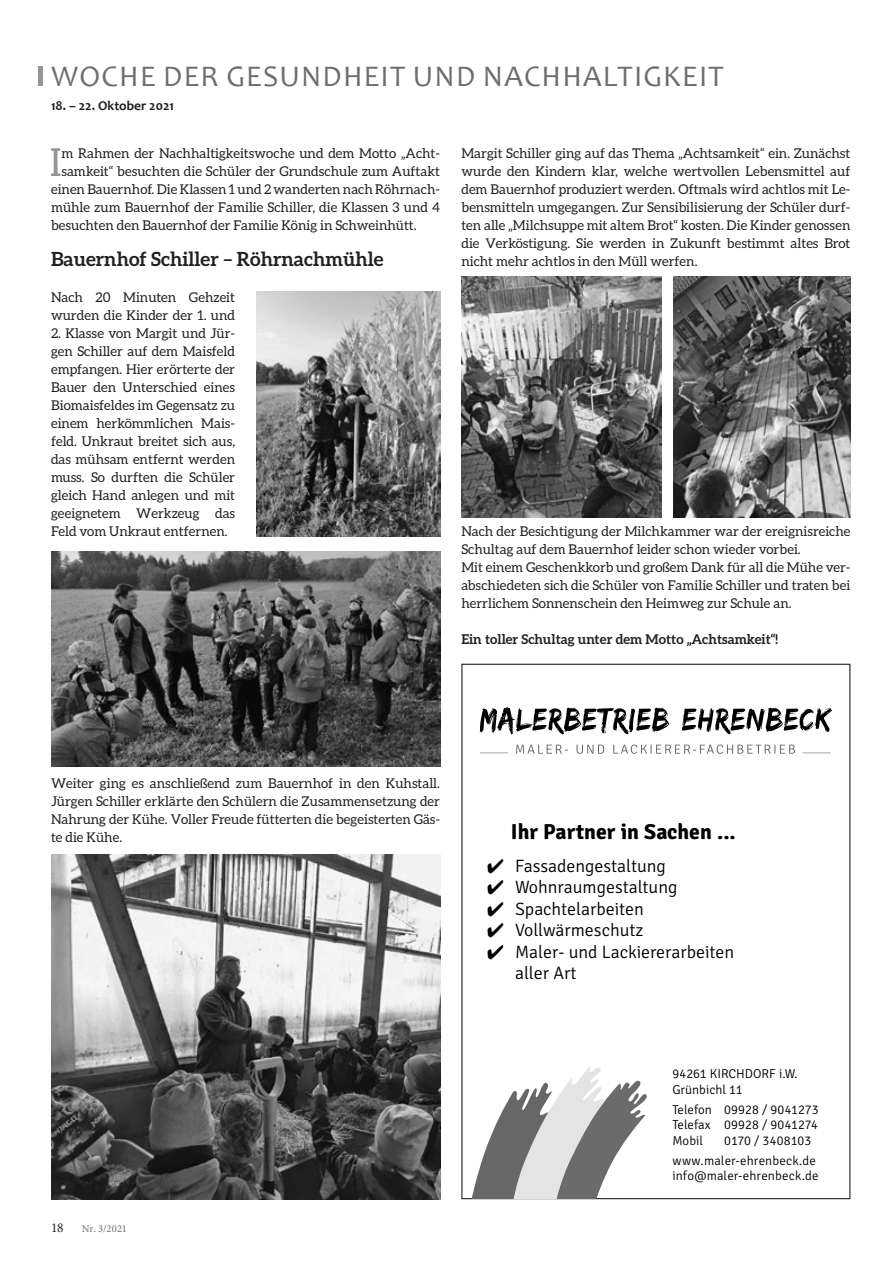
<style>
.page{position:relative;width:893px;height:1263px;background:#fff}
.page>*{position:absolute;margin:0;border:0;box-sizing:border-box;transform-origin:0 0}
.t1{font:38.55px "Aleo";color:#939598}
.t2{font:30px "Candara";letter-spacing:.04em;color:#6c6d70}
.t3{font:700 21.6px "Signika";color:#000}
.t4{font:700 19.5px "Aleo";color:#231f20}
.t5{font:300 17.85px/21.5px "Signika";color:#000}
.t6{font:13.5px/18px "Aleo";color:#231f20;text-align:justify}
.t7{font:700 13.5px "Aleo";color:#231f20}
.t8{font:700 13.5px "Candara";color:#231f20}
.t9{font:13.5px "Minion Pro";color:#231f20}
.t10{font:300 12.9px/15.5px "Signika";letter-spacing:.005em;color:#000}
.t11{font:10.5px "Minion Pro";letter-spacing:.005em;color:#6c6d70}
</style>
<div class="page">
<svg style="left:472px;top:1066px;width:175px;height:132px"></svg>
<svg style="left:480px;top:707px;width:352px;height:28px"></svg>
<svg style="left:480px;top:752px;width:28px;height:1px"></svg>
<svg style="left:803px;top:752px;width:28px;height:1px"></svg>
<svg style="left:516px;top:744px;width:279px;height:10px"></svg>
<div style="left:38px;top:66px;width:5px;height:20px;background:#939598"></div>
<img style="left:461px;top:276px;width:200px;height:242px">
<img style="left:673px;top:276px;width:177px;height:242px">
<img style="left:51px;top:854px;width:389px;height:345px">
<img style="left:256px;top:291px;width:184px;height:245px">
<img style="left:51px;top:552px;width:389px;height:214px">
<h2 class="t2" style="left:52px;top:58px;width:674px">WOCHE DER GESUNDHEIT UND NACHHALTIGKEIT</h2>
<p class="t8" style="left:51px;top:98px;width:124px">18. – 22. Oktober 2021</p>
<h1 class="t1" style="left:50px;top:141px;width:13px">I</h1>
<p class="t6" style="left:62px;top:144px;width:380px">m Rahmen der Nachhaltigkeitswoche und dem Motto „Acht-</p>
<p class="t6" style="left:62px;top:162px;width:380px">samkeit“ besuchten die Schüler der Grundschule zum Auftakt</p>
<p class="t6" style="left:51px;top:180px;width:391px">einen Bauernhof. Die Klassen 1 und 2 wanderten nach Röhrnach-</p>
<p class="t6" style="left:51px;top:198px;width:391px">mühle zum Bauernhof der Familie Schiller, die Klassen 3 und 4</p>
<p class="t6" style="left:51px;top:216px;width:367px">besuchten den Bauernhof der Familie König in Schweinhütt.</p>
<h3 class="t4" style="left:51px;top:248px;width:334px">Bauernhof Schiller – Röhrnachmühle</h3>
<p class="t6" style="left:51px;top:288px;width:186px">Nach 20 Minuten Gehzeit wurden die Kinder der 1. und</p>
<p class="t6" style="left:51px;top:324px;width:186px">2. Klasse von Margit und Jür&shy;gen Schiller auf dem Maisfeld empfangen. Hier erörterte der Bauer den Unterschied eines Biomaisfeldes im Gegensatz zu einem herkömmlichen Mais&shy;feld. Unkraut breitet sich aus, das mühsam entfernt werden muss. So durften die Schüler gleich Hand anlegen und mit geeignetem Werkzeug das Feld vom Unkraut entfernen.</p>
<p class="t6" style="left:461px;top:144px;width:391px">Margit Schiller ging auf das Thema „Achtsamkeit“ ein. Zunächst wurde den Kindern klar, welche wertvollen Lebensmittel auf dem Bauernhof produziert werden. Oftmals wird achtlos mit Le&shy;bensmitteln umgegangen. Zur Sensibilisierung der Schüler durf&shy;ten alle „Milchsuppe mit altem Brot“ kosten. Die Kinder genossen die Verköstigung. Sie werden in Zukunft bestimmt altes Brot nicht mehr achtlos in den Müll werfen.</p>
<p class="t6" style="left:461px;top:522px;width:391px;text-align:left">Nach der Besichtigung der Milchkammer war der ereignisreiche Schultag auf dem Bauernhof leider schon wieder vorbei.<br>Mit einem Geschenkkorb und großem Dank für all die Mühe ver&shy;abschiedeten sich die Schüler von Familie Schiller und traten bei herrlichem Sonnenschein den Heimweg zur Schule an.</p>
<p class="t7" style="left:461px;top:631px;width:318px">Ein toller Schultag unter dem Motto „Achtsamkeit“!</p>
<p class="t6" style="left:51px;top:774px;width:391px">Weiter ging es anschließend zum Bauernhof in den Kuhstall.<br>Jürgen Schiller erklärte den Schülern die Zusammensetzung der Nahrung der Kühe. Voller Freude fütterten die begeisterten Gäs&shy;te die Kühe.</p>
<p class="t9" style="left:51px;top:1219px;width:14px">18</p>
<p class="t11" style="left:82px;top:1222px;width:47px">Nr. 3/2021</p>
<h3 class="t3" style="left:511px;top:819px;width:226px">Ihr Partner in Sachen ...</h3>
<h3 class="t5" style="left:487px;top:855px;width:181px">✔ Fassadengestaltung</h3>
<h3 class="t5" style="left:487px;top:877px;width:192px">✔ Wohnraumgestaltung</h3>
<h3 class="t5" style="left:487px;top:898px;width:158px">✔ Spachtelarbeiten</h3>
<h3 class="t5" style="left:487px;top:920px;width:158px">✔ Vollwärmeschutz</h3>
<h3 class="t5" style="left:515px;top:941px;width:221px;text-indent:-28px">✔ Maler- und Lackiererarbeiten aller Art</h3>
<p class="t10" style="left:672px;top:1066px;width:127px">94261 KIRCHDORF i.W.<br>Grünbichl 11</p>
<p class="t10" style="left:672px;top:1102px;width:148px;text-align:justify">Telefon 09928 / 9041273<br>Telefax 09928 / 9041274<br>Mobil</p>
<p class="t10" style="left:672px;top:1130px;width:145px;line-height:20.1px;text-indent:52px">0170 / 3408103 www.maler-ehrenbeck.de</p>
<p class="t10" style="left:672px;top:1168px;width:148px">info@maler-ehrenbeck.de</p>
</div>
